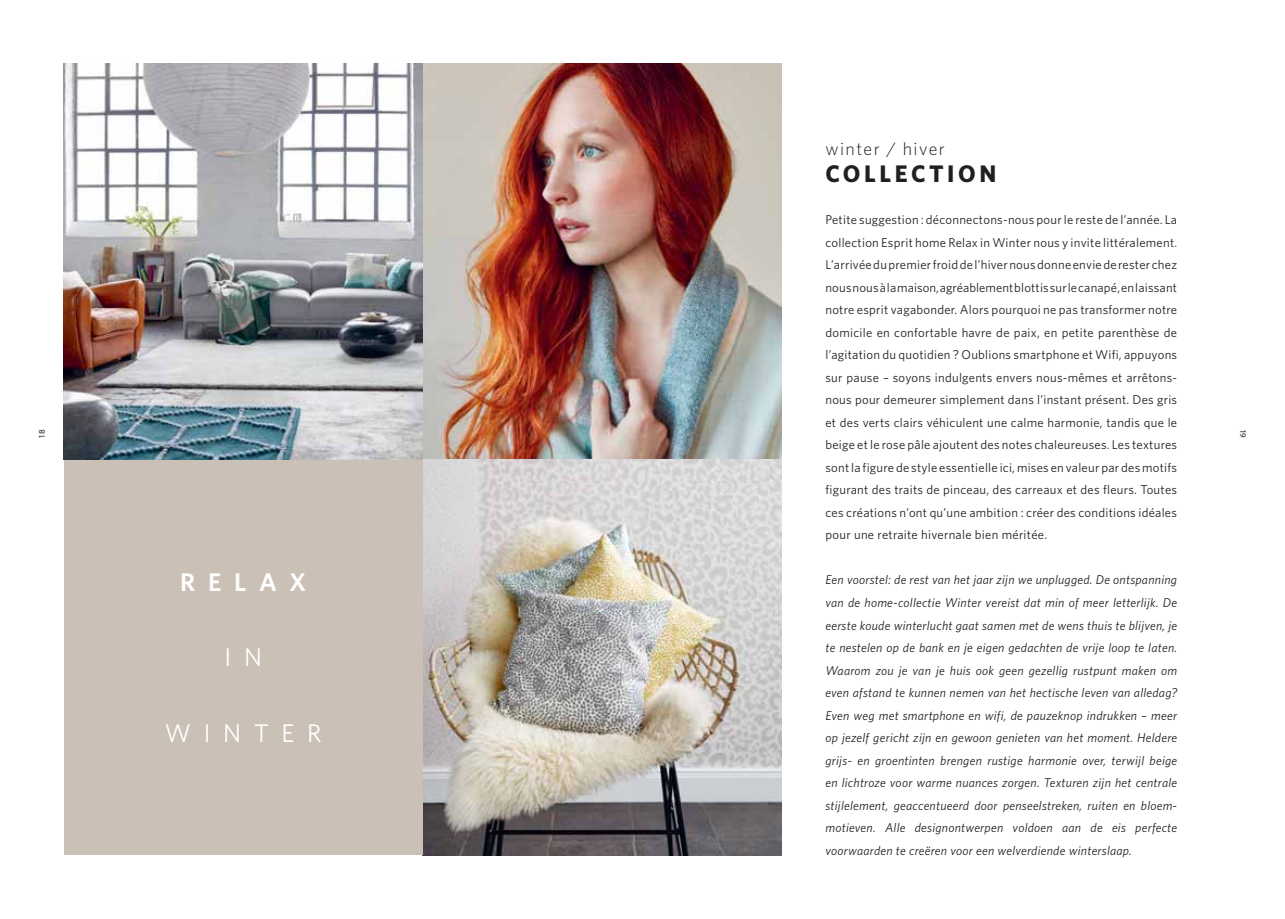
<style>
.page{position:relative;width:1285px;height:919px;background:#fff}
.page>*{position:absolute;margin:0;border:0;box-sizing:border-box;transform-origin:0 0}
.t1{font:25.5px "Whitney";letter-spacing:.5em;color:#fff}
.t2{font:600 25.5px "Whitney";letter-spacing:.5em;color:#fff}
.t3{font:700 24px "Whitney";letter-spacing:.15em;color:#231f20}
.t4{font:300 18px "Whitney";letter-spacing:.08em;color:#231f20}
.t5{font:12.75px/22.5px "Whitney";letter-spacing:.02em;color:#231f20;text-align:justify}
.t6{font:italic 12.75px/22.5px "Whitney";letter-spacing:.02em;color:#231f20;text-align:justify}
.t7{font:500 8.25px "Whitney";color:#231f20}
</style>
<div class="page">
<img style="left:422px;top:64px;width:359px;height:791px">
<div style="left:64px;top:459px;width:358px;height:396px;background:#cbc0b6"></div>
<img style="left:64px;top:64px;width:358px;height:395px">
<h3 class="t4" style="left:825px;top:142px;width:121px">winter / hiver</h3>
<h2 class="t3" style="left:825px;top:166px;width:172px">COLLECTION</h2>
<p class="t5" style="left:825px;top:210px;width:353px">Petite suggestion : déconnectons-nous pour le reste de l’année. La collection Esprit home Relax in Winter nous y invite littéralement.<br>L’arrivée du premier froid de l’hiver nous donne envie de rester chez nous nous à la maison, agréablement blottis sur le canapé, en laissant notre esprit vagabonder. Alors pourquoi ne pas transformer notre domicile en confortable havre de paix, en petite parenthèse de l’agitation du quotidien ? Oublions smartphone et Wifi, appuyons sur pause – soyons indulgents envers nous-mêmes et arrêtons&shy;nous pour demeurer simplement dans l’instant présent. Des gris et des verts clairs véhiculent une calme harmonie, tandis que le beige et le rose pâle ajoutent des notes chaleureuses. Les textures sont la figure de style essentielle ici, mises en valeur par des motifs figurant des traits de pinceau, des carreaux et des fleurs. Toutes ces créations n’ont qu’une ambition : créer des conditions idéales pour une retraite hivernale bien méritée.</p>
<p class="t6" style="left:825px;top:570px;width:353px">Een voorstel: de rest van het jaar zijn we unplugged. De ontspanning van de home-collectie Winter vereist dat min of meer letterlijk. De eerste koude winterlucht gaat samen met de wens thuis te blijven, je te nestelen op de bank en je eigen gedachten de vrije loop te laten.<br>Waarom zou je van je huis ook geen gezellig rustpunt maken om even afstand te kunnen nemen van het hectische leven van alledag?<br>Even weg met smartphone en wifi, de pauzeknop indrukken – meer op jezelf gericht zijn en gewoon genieten van het moment. Heldere grijs- en groentinten brengen rustige harmonie over, terwijl beige en lichtroze voor warme nuances zorgen. Texturen zijn het centrale stijlelement, geaccentueerd door penseelstreken, ruiten en bloem&shy;motieven. Alle designontwerpen voldoen aan de eis perfecte voorwaarden te creëren voor een welverdiende winterslaap.</p>
<p class="t7" style="left:39px;top:437px;width:10px;rotate:-90deg">18</p>
<p class="t7" style="left:1245px;top:429px;width:10px;rotate:90deg">19</p>
<h1 class="t2" style="left:180px;top:573px;width:127px">RELAX</h1>
<h1 class="t1" style="left:224px;top:648px;width:39px">I N</h1>
<h1 class="t1" style="left:165px;top:723px;width:158px">WINTER</h1>
</div>
